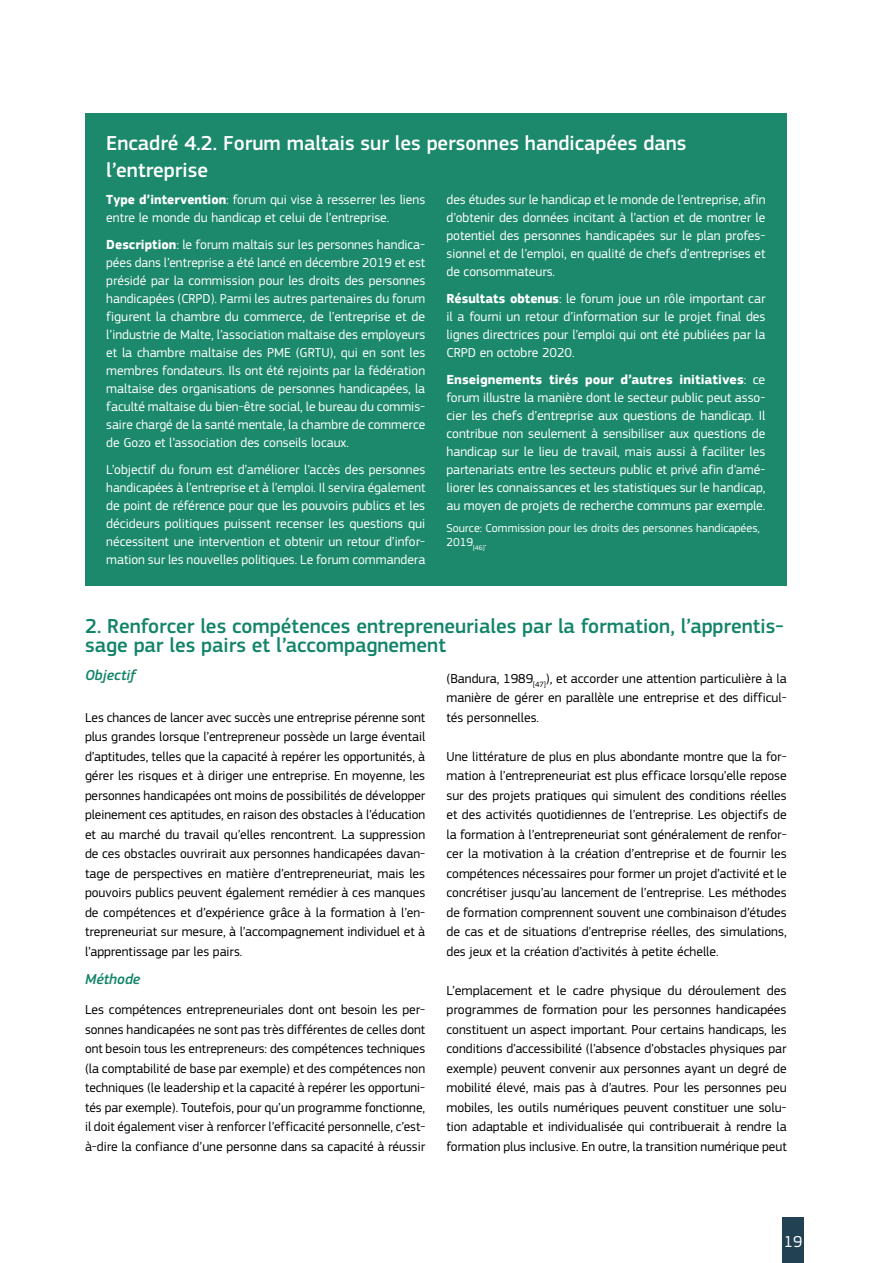
<style>
.page{position:relative;width:893px;height:1263px;background:#fff}
.page>*{position:absolute;margin:0;border:0;box-sizing:border-box;transform-origin:0 0}
.t1{font:500 21px/19.5px "EC Square Sans Pro";color:#12846a}
.Box_H2{font:500 21px/27.3px "EC Square Sans Pro";color:#fff}
.t2{font:16.5px "EC Square Sans Pro";color:#fff}
.t3{font:italic 500 15px "EC Square Sans Pro";color:#12846a}
.Body{font:13.5px/19.5px "EC Square Sans Pro";color:#000;text-align:justify}
.Box_body{font:13.5px/18px "EC Square Sans Pro";color:#fff;text-align:justify}
.Box_figure_source{font:12px/13.5px "EC Square Sans Pro";color:#fff}
.s1{font-weight:700}
</style>
<div class="page">
<div style="left:782px;top:1217px;width:22px;height:46px;background:#224153"></div>
<div style="left:85px;top:113px;width:702px;height:472px;background:#1c896c"></div>
<p class="Box_H2" style="left:106px;top:130px;width:582px">Encadré 4.2. Forum maltais sur les personnes handicapées dans l’entreprise</p>
<p class="Box_body" style="left:106px;top:190px;width:320px"><span class="s1">Type d’intervention</span>: forum qui vise à resserrer les liens entre le monde du handicap et celui de l’entreprise.</p>
<p class="Box_body" style="left:106px;top:235px;width:320px"><span class="s1">Description</span>: le forum maltais sur les personnes handica&shy;pées dans l’entreprise a été lancé en décembre 2019 et est présidé par la commission pour les droits des personnes handicapées (CRPD). Parmi les autres partenaires du forum figurent la chambre du commerce, de l’entreprise et de l’industrie de Malte, l’association maltaise des employeurs et la chambre maltaise des PME (GRTU), qui en sont les membres fondateurs. Ils ont été rejoints par la fédération maltaise des organisations de personnes handicapées, la faculté maltaise du bien-être social, le bureau du commis&shy;saire chargé de la santé mentale, la chambre de commerce de Gozo et l’association des conseils locaux.</p>
<p class="Box_body" style="left:106px;top:460px;width:320px">L’objectif du forum est d’améliorer l’accès des personnes handicapées à l’entreprise et à l’emploi. Il servira également de point de référence pour que les pouvoirs publics et les décideurs politiques puissent recenser les questions qui nécessitent une intervention et obtenir un retour d’infor&shy;mation sur les nouvelles politiques. Le forum commandera</p>
<p class="Box_body" style="left:446px;top:190px;width:320px">des études sur le handicap et le monde de l’entreprise, afin d’obtenir des données incitant à l’action et de montrer le potentiel des personnes handicapées sur le plan profes&shy;sionnel et de l’emploi, en qualité de chefs d’entreprises et de consommateurs.</p>
<p class="Box_body" style="left:446px;top:289px;width:320px"><span class="s1">Résultats obtenus</span>: le forum joue un rôle important car il a fourni un retour d’information sur le projet final des lignes directrices pour l’emploi qui ont été publiées par la CRPD en octobre 2020.</p>
<p class="Box_body" style="left:446px;top:370px;width:320px"><span class="s1">Enseignements tirés pour d’autres initiatives</span>: ce forum illustre la manière dont le secteur public peut asso&shy;cier les chefs d’entreprise aux questions de handicap. Il contribue non seulement à sensibiliser aux questions de handicap sur le lieu de travail, mais aussi à faciliter les partenariats entre les secteurs public et privé afin d’amé&shy;liorer les connaissances et les statistiques sur le handicap, au moyen de projets de recherche communs par exemple.</p>
<p class="Box_figure_source" style="left:446px;top:522px;width:315px">Source: Commission pour les droits des personnes handicapées,<br>2019<sub>[46]</sub>.</p>
<h2 class="t1" style="left:85px;top:616px;width:700px">2. Renforcer les compétences entrepreneuriales par la formation, l’apprentis&shy;sage par les pairs et l’accompagnement</h2>
<h3 class="t3" style="left:85px;top:666px;width:52px">Objectif</h3>
<p class="Body" style="left:85px;top:707px;width:342px">Les chances de lancer avec succès une entreprise pérenne sont plus grandes lorsque l’entrepreneur possède un large éventail d’aptitudes, telles que la capacité à repérer les opportunités, à gérer les risques et à diriger une entreprise. En moyenne, les personnes handicapées ont moins de possibilités de développer pleinement ces aptitudes, en raison des obstacles à l’éducation et au marché du travail qu’elles rencontrent. La suppression de ces obstacles ouvrirait aux personnes handicapées davan&shy;tage de perspectives en matière d’entrepreneuriat, mais les pouvoirs publics peuvent également remédier à ces manques de compétences et d’expérience grâce à la formation à l’en&shy;trepreneuriat sur mesure, à l’accompagnement individuel et à l’apprentissage par les pairs.</p>
<h3 class="t3" style="left:85px;top:970px;width:57px">Méthode</h3>
<p class="Body" style="left:85px;top:1000px;width:342px">Les compétences entrepreneuriales dont ont besoin les per&shy;sonnes handicapées ne sont pas très différentes de celles dont ont besoin tous les entrepreneurs: des compétences techniques (la comptabilité de base par exemple) et des compétences non techniques (le leadership et la capacité à repérer les opportuni&shy;tés par exemple). Toutefois, pour qu’un programme fonctionne, il doit également viser à renforcer l’efficacité personnelle, c’est&shy;à-dire la confiance d’une personne dans sa capacité à réussir</p>
<p class="Body" style="left:446px;top:668px;width:342px">(Bandura, 1989<sub>[47]</sub>), et accorder une attention particulière à la manière de gérer en parallèle une entreprise et des difficul&shy;tés personnelles.</p>
<p class="Body" style="left:446px;top:746px;width:342px">Une littérature de plus en plus abondante montre que la for&shy;mation à l’entrepreneuriat est plus efficace lorsqu’elle repose sur des projets pratiques qui simulent des conditions réelles et des activités quotidiennes de l’entreprise. Les objectifs de la formation à l’entrepreneuriat sont généralement de renfor&shy;cer la motivation à la création d’entreprise et de fournir les compétences nécessaires pour former un projet d’activité et le concrétiser jusqu’au lancement de l’entreprise. Les méthodes de formation comprennent souvent une combinaison d’études de cas et de situations d’entreprise réelles, des simulations, des jeux et la création d’activités à petite échelle.</p>
<p class="Body" style="left:446px;top:980px;width:342px">L’emplacement et le cadre physique du déroulement des programmes de formation pour les personnes handicapées constituent un aspect important. Pour certains handicaps, les conditions d’accessibilité (l’absence d’obstacles physiques par exemple) peuvent convenir aux personnes ayant un degré de mobilité élevé, mais pas à d’autres. Pour les personnes peu mobiles, les outils numériques peuvent constituer une solu&shy;tion adaptable et individualisée qui contribuerait à rendre la formation plus inclusive. En outre, la transition numérique peut</p>
<p class="t2" style="left:784px;top:1232px;width:20px">19</p>
</div>
